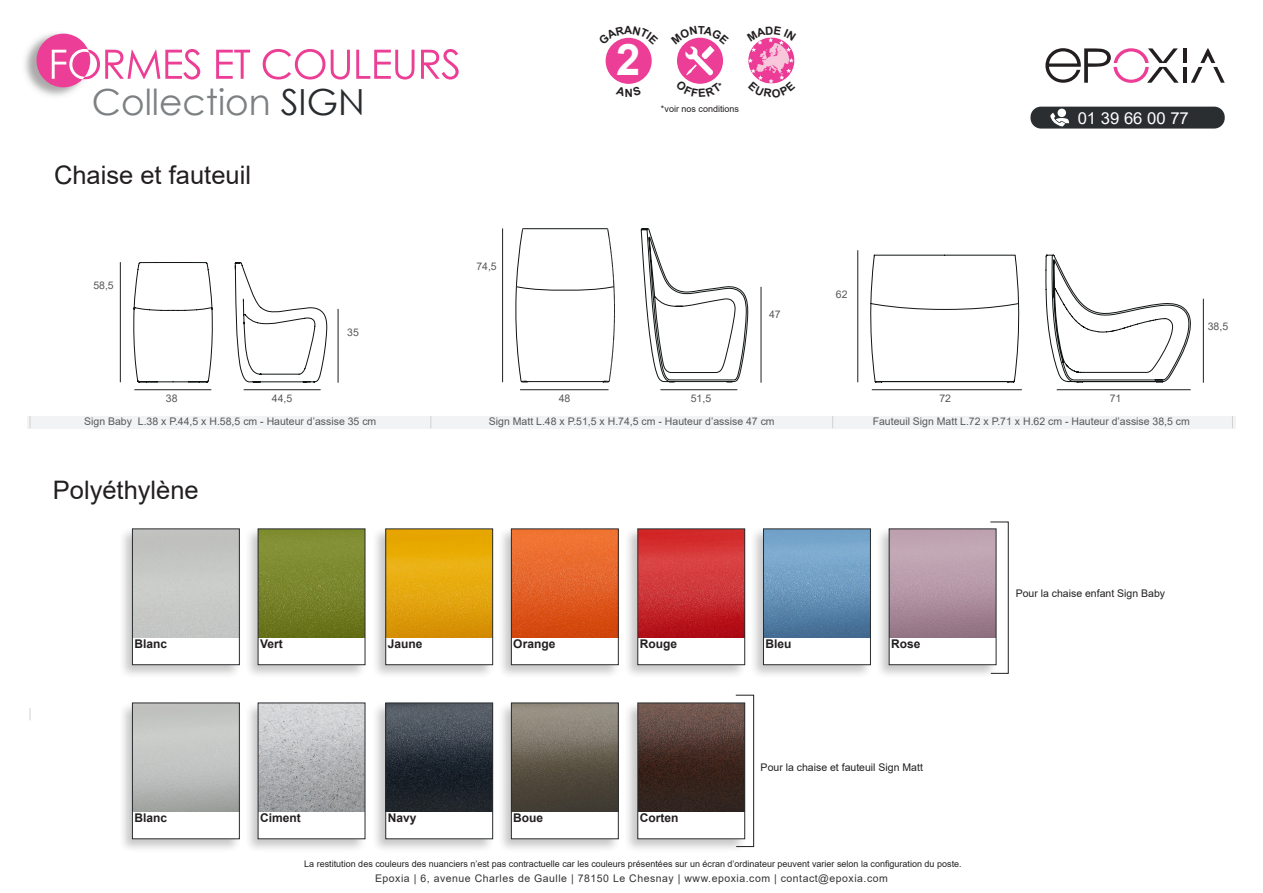
<style>
.page{position:relative;width:1263px;height:893px;background:#fff}
.page>*{position:absolute;margin:0;border:0;box-sizing:border-box;transform-origin:0 0}
.t1{font:700 43.5px "Arial";color:#fff}
.t2{font:36px "Century Gothic";color:#7e8183}
.t3{font:25.5px "Arial";color:#231f20}
.t4{font:16.5px "Arial";color:#fff}
.t5{font:700 12px "Arial";color:#231f20}
.t6{font:10.5px "Arial";color:#57585a}
.t7{font:10.5px "Arial";letter-spacing:.05em;color:#333}
.t8{font:10.5px "Arial";color:#231f20}
.t9{font:9px "Arial";color:#231f20}
.s1{color:#292c2f}
</style>
<div class="page">
<svg style="left:1191px;top:48px;width:34px;height:35px"></svg>
<hr style="left:1183px;top:67px;width:4px;height:16px;background:#231f20">
<hr style="left:1183px;top:48px;width:4px;height:15px;background:#231f20">
<svg style="left:1045px;top:48px;width:134px;height:35px"></svg>
<div style="left:1030px;top:107px;width:195px;height:22px;background:#2a2e30;border-radius:10px"></div>
<div style="left:1057px;top:109px;width:9px;height:8px;background:#fff;border-radius:50%"></div>
<svg style="left:1050px;top:113px;width:19px;height:14px"></svg>
<img style="left:748px;top:37px;width:46px;height:47px;border-radius:23px">
<div style="left:606px;top:38px;width:46px;height:46px;background:#ed3e97;border-radius:50%"></div>
<svg style="left:216px;top:50px;width:34px;height:29px"></svg>
<svg style="left:263px;top:49px;width:62px;height:31px"></svg>
<svg style="left:331px;top:50px;width:19px;height:30px"></svg>
<svg style="left:356px;top:50px;width:58px;height:30px"></svg>
<svg style="left:421px;top:49px;width:38px;height:31px"></svg>
<img style="left:24px;top:33px;width:64px;height:63px">
<div style="left:37px;top:34px;width:53px;height:53px;background:#ed3e97;border-radius:50%"></div>
<svg style="left:52px;top:49px;width:148px;height:31px"></svg>
<div style="left:27px;top:416px;width:1208px;height:12px;background:#f2f3f4"></div>
<svg style="left:430px;top:416px;width:1px;height:12px"></svg>
<svg style="left:1232px;top:416px;width:1px;height:12px"></svg>
<svg style="left:832px;top:416px;width:1px;height:12px"></svg>
<svg style="left:30px;top:416px;width:1px;height:12px"></svg>
<svg style="left:30px;top:708px;width:1px;height:12px"></svg>
<div style="left:118px;top:527px;width:124px;height:152px;background:#231f20;opacity:.25"></div>
<div style="left:132px;top:529px;width:107px;height:136px;background:#fff"></div>
<div style="left:118px;top:701px;width:124px;height:152px;background:#231f20;opacity:.25"></div>
<svg style="left:132px;top:703px;width:107px;height:136px;fill:#c4c6c4"></svg>
<div style="left:371px;top:527px;width:124px;height:152px;background:#231f20;opacity:.25"></div>
<div style="left:386px;top:529px;width:107px;height:136px;background:#fff"></div>
<div style="left:371px;top:701px;width:124px;height:152px;background:#231f20;opacity:.25"></div>
<div style="left:386px;top:703px;width:107px;height:136px;background:#fff"></div>
<div style="left:749px;top:527px;width:124px;height:152px;background:#231f20;opacity:.25"></div>
<div style="left:763px;top:529px;width:107px;height:136px;background:#fff"></div>
<div style="left:244px;top:527px;width:123px;height:152px;background:#231f20;opacity:.25"></div>
<div style="left:258px;top:529px;width:107px;height:136px;background:#fff"></div>
<div style="left:244px;top:701px;width:123px;height:152px;background:#231f20;opacity:.25"></div>
<div style="left:258px;top:703px;width:107px;height:136px;background:#fff"></div>
<div style="left:497px;top:527px;width:124px;height:152px;background:#231f20;opacity:.25"></div>
<div style="left:511px;top:529px;width:107px;height:136px;background:#fff"></div>
<div style="left:497px;top:701px;width:124px;height:152px;background:#231f20;opacity:.25"></div>
<div style="left:511px;top:703px;width:107px;height:136px;background:#fff"></div>
<div style="left:875px;top:527px;width:123px;height:152px;background:#231f20;opacity:.25"></div>
<div style="left:889px;top:529px;width:107px;height:136px;background:#fff"></div>
<div style="left:623px;top:527px;width:124px;height:152px;background:#231f20;opacity:.25"></div>
<div style="left:638px;top:529px;width:107px;height:136px;background:#fff"></div>
<div style="left:623px;top:701px;width:124px;height:152px;background:#231f20;opacity:.25"></div>
<div style="left:638px;top:703px;width:107px;height:136px;background:#fff"></div>
<div style="left:134px;top:531px;width:104px;height:106px;background:#c6c7c5"></div>
<img style="left:388px;top:531px;width:103px;height:106px">
<img style="left:388px;top:705px;width:103px;height:107px">
<img style="left:765px;top:531px;width:104px;height:106px">
<img style="left:260px;top:531px;width:103px;height:106px">
<img style="left:260px;top:705px;width:103px;height:107px">
<img style="left:513px;top:531px;width:103px;height:106px">
<img style="left:513px;top:705px;width:103px;height:107px">
<img style="left:891px;top:531px;width:103px;height:106px">
<img style="left:640px;top:531px;width:103px;height:106px">
<img style="left:640px;top:705px;width:103px;height:107px">
<div style="left:132px;top:529px;width:108px;height:136px;border:1px solid #292c2f"></div>
<div style="left:132px;top:703px;width:108px;height:136px;border:1px solid #292c2f"></div>
<div style="left:386px;top:529px;width:107px;height:136px;border:1px solid #292c2f"></div>
<div style="left:386px;top:703px;width:107px;height:136px;border:1px solid #292c2f"></div>
<div style="left:763px;top:529px;width:108px;height:136px;border:1px solid #292c2f"></div>
<div style="left:258px;top:529px;width:107px;height:136px;border:1px solid #292c2f"></div>
<div style="left:511px;top:529px;width:107px;height:136px;border:1px solid #292c2f"></div>
<div style="left:511px;top:703px;width:107px;height:136px;border:1px solid #292c2f"></div>
<div style="left:889px;top:529px;width:107px;height:136px;border:1px solid #292c2f"></div>
<div style="left:638px;top:529px;width:107px;height:136px;border:1px solid #292c2f"></div>
<div style="left:638px;top:703px;width:107px;height:136px;border:1px solid #292c2f"></div>
<svg style="left:133px;top:262px;width:195px;height:121px"></svg>
<svg style="left:515px;top:228px;width:233px;height:155px"></svg>
<svg style="left:874px;top:254px;width:317px;height:129px"></svg>
<svg style="left:870px;top:255px;width:229px;height:127px"></svg>
<hr style="left:120px;top:262px;width:1px;height:120px;background:#231f20">
<hr style="left:857px;top:250px;width:1px;height:132px;background:#231f20">
<hr style="left:502px;top:228px;width:1px;height:154px;background:#231f20">
<hr style="left:338px;top:309px;width:1px;height:74px;background:#231f20">
<hr style="left:1203px;top:299px;width:1px;height:84px;background:#231f20">
<hr style="left:761px;top:287px;width:1px;height:96px;background:#231f20">
<hr style="left:134px;top:389px;width:77px;height:1px;background:#231f20">
<hr style="left:872px;top:389px;width:150px;height:1px;background:#231f20">
<hr style="left:520px;top:389px;width:88px;height:1px;background:#231f20">
<hr style="left:244px;top:389px;width:77px;height:1px;background:#231f20">
<hr style="left:1057px;top:389px;width:134px;height:1px;background:#231f20">
<hr style="left:660px;top:389px;width:77px;height:1px;background:#231f20">
<div style="left:990px;top:522px;width:19px;height:152px;border:1px solid #231f20"></div>
<div style="left:735px;top:695px;width:19px;height:152px;border:1px solid #231f20"></div>
<svg style="left:677px;top:37px;width:46px;height:47px"></svg>
<svg style="left:750px;top:37px;width:43px;height:15px"></svg>
<svg style="left:750px;top:69px;width:43px;height:15px"></svg>
<svg style="left:612px;top:37px;width:33px;height:8px"></svg>
<h2 class="t2" style="left:92px;top:76px;width:274px">Collection <span class="s1">SIGN</span></h2>
<h3 class="t3" style="left:54px;top:158px;width:199px">Chaise et fauteuil</h3>
<h1 class="t1" style="left:616px;top:30px;width:26px">2</h1>
<p class="t9" style="left:661px;top:102px;width:80px">*voir nos conditions</p>
<h3 class="t4" style="left:1078px;top:106px;width:113px">01 39 66 00 77</h3>
<p class="t6" style="left:93px;top:278px;width:22px">58,5</p>
<p class="t6" style="left:347px;top:325px;width:13px">35</p>
<p class="t6" style="left:476px;top:259px;width:22px">74,5</p>
<p class="t6" style="left:769px;top:307px;width:13px">47</p>
<p class="t6" style="left:836px;top:287px;width:13px">62</p>
<p class="t6" style="left:1208px;top:319px;width:22px">38,5</p>
<p class="t6" style="left:166px;top:391px;width:13px">38</p>
<p class="t6" style="left:272px;top:391px;width:22px">44,5</p>
<p class="t6" style="left:559px;top:391px;width:13px">48</p>
<p class="t6" style="left:691px;top:391px;width:22px">51,5</p>
<p class="t6" style="left:939px;top:391px;width:13px">72</p>
<p class="t6" style="left:1110px;top:391px;width:13px">71</p>
<p class="t6" style="left:489px;top:414px;width:287px">Sign Matt L.48 x P.51,5 x H.74,5 cm - Hauteur d’assise 47 cm</p>
<p class="t6" style="left:873px;top:414px;width:319px">Fauteuil Sign Matt L.72 x P.71 x H.62 cm - Hauteur d’assise 38,5 cm</p>
<p class="t6" style="left:84px;top:414px;width:294px">Sign Baby L.38 x P.44,5 x H.58,5 cm - Hauteur d’assise 35 cm</p>
<h3 class="t3" style="left:53px;top:472px;width:147px">Polyéthylène</h3>
<p class="t5" style="left:134px;top:635px;width:34px">Blanc</p>
<p class="t5" style="left:513px;top:635px;width:44px">Orange</p>
<p class="t5" style="left:260px;top:635px;width:24px">Vert</p>
<p class="t5" style="left:765px;top:635px;width:28px">Bleu</p>
<p class="t5" style="left:388px;top:635px;width:36px">Jaune</p>
<p class="t5" style="left:640px;top:635px;width:39px">Rouge</p>
<p class="t5" style="left:891px;top:635px;width:31px">Rose</p>
<p class="t8" style="left:1016px;top:586px;width:151px">Pour la chaise enfant Sign Baby</p>
<p class="t5" style="left:134px;top:810px;width:34px">Blanc</p>
<p class="t8" style="left:761px;top:760px;width:164px">Pour la chaise et fauteuil Sign Matt</p>
<p class="t5" style="left:260px;top:810px;width:42px">Ciment</p>
<p class="t5" style="left:640px;top:810px;width:40px">Corten</p>
<p class="t9" style="left:304px;top:858px;width:659px">La restitution des couleurs des nuanciers n’est pas contractuelle car les couleurs présentées sur un écran d’ordinateur peuvent varier selon la configuration du poste.</p>
<p class="t5" style="left:388px;top:810px;width:30px">Navy</p>
<p class="t5" style="left:513px;top:810px;width:31px">Boue</p>
<p class="t7" style="left:375px;top:871px;width:514px">Epoxia | 6, avenue Charles de Gaulle | 78150 Le Chesnay | www.epoxia.com | contact@epoxia.com</p>
</div>
